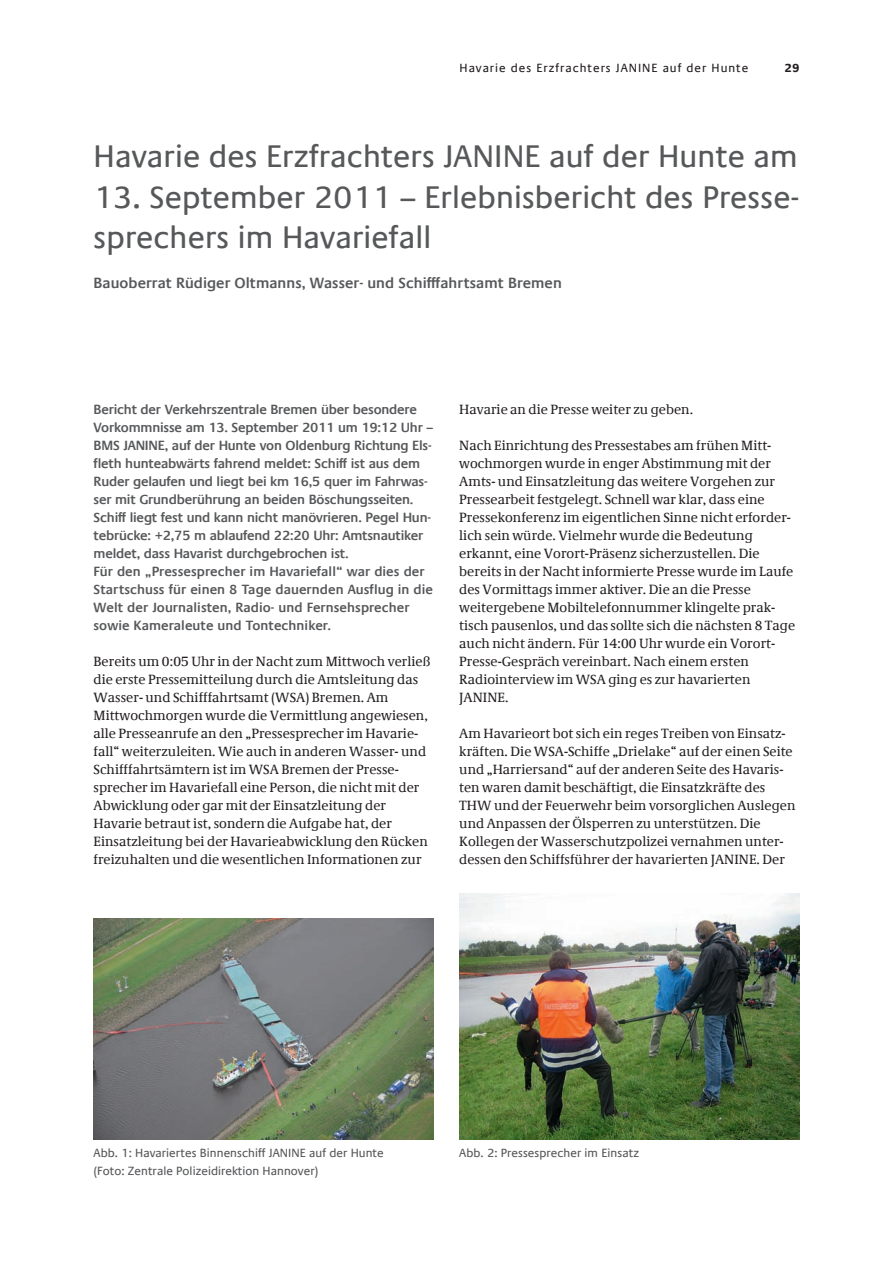
<style>
.page{position:relative;width:893px;height:1263px;background:#fff}
.page>*{position:absolute;margin:0;border:0;box-sizing:border-box;transform-origin:0 0}
.Headline_Innenseiten{font:31.5px/40.5px "Praxis Com";letter-spacing:.005em;color:#57585a}
.Zwischenüberschrift{font:600 15px "Praxis Com";letter-spacing:.005em;color:#57585a}
.Fließtext{font:13.5px/18px "Demos Com";letter-spacing:.005em;color:#231f20}
.Vorspann__Introtext{font:600 13.5px/18px "Praxis Com";letter-spacing:-.015em;color:#57585a}
.Vorspann__Introtext-2{font:600 13.5px/18px "Praxis Com";letter-spacing:.005em;color:#57585a}
.Bildunterschrift{font:12px "Praxis Com";letter-spacing:.005em;color:#57585a}
.Kolumnentitel_rechts{font:12px "Praxis Com";letter-spacing:.08em;color:#231f20}
.Paginierung_rechts{font:700 12px "Praxis Com";color:#231f20}
</style>
<div class="page">
<img style="left:94px;top:918px;width:340px;height:222px">
<img style="left:459px;top:893px;width:340px;height:247px">
<p class="Kolumnentitel_rechts" style="left:460px;top:61px;width:290px">Havarie des Erzfrachters JANINE auf der Hunte</p>
<p class="Paginierung_rechts" style="left:784px;top:61px;width:17px">29</p>
<p class="Headline_Innenseiten" style="left:94px;top:137px;width:706px">Havarie des Erzfrachters JANINE auf der Hunte am</p>
<p class="Headline_Innenseiten" style="left:94px;top:177px;width:707px">13. September 2011 – Erlebnisbericht des Presse&shy;sprechers im Havariefall</p>
<p class="Zwischenüberschrift" style="left:94px;top:274px;width:470px">Bauoberrat Rüdiger Oltmanns, Wasser- und Schifffahrtsamt Bremen</p>
<p class="Vorspann__Introtext" style="left:94px;top:400px;width:341px">Bericht der Verkehrszentrale Bremen über besondere Vorkommnisse am 13. September 2011 um 19:12 Uhr – BMS JANINE, auf der Hunte von Oldenburg Richtung Els&shy;fleth hunteabwärts fahrend meldet: Schiff ist aus dem Ruder gelaufen und liegt bei km 16,5 quer im Fahrwas&shy;ser mit Grundberührung an beiden Böschungsseiten.<br>Schiff liegt fest und kann nicht manövrieren. Pegel Hun&shy;tebrücke: +2,75 m ablaufend 22:20 Uhr: Amtsnautiker meldet, dass Havarist durchgebrochen ist.</p>
<p class="Vorspann__Introtext-2" style="left:94px;top:562px;width:341px">Für den „Pressesprecher im Havariefall“ war dies der Startschuss für einen 8 Tage dauernden Ausflug in die Welt der Journalisten, Radio- und Fernsehsprecher sowie Kameraleute und Tontechniker.</p>
<p class="Fließtext" style="left:94px;top:653px;width:338px">Bereits um 0:05 Uhr in der Nacht zum Mittwoch verließ die erste Pressemitteilung durch die Amtsleitung das Wasser- und Schifffahrtsamt (WSA) Bremen. Am Mittwochmorgen wurde die Vermittlung angewiesen, alle Presseanrufe an den „Pressesprecher im Havarie&shy;fall“ weiterzuleiten. Wie auch in anderen Wasser- und Schifffahrtsämtern ist im WSA Bremen der Presse&shy;sprecher im Havariefall eine Person, die nicht mit der Abwicklung oder gar mit der Einsatzleitung der Havarie betraut ist, sondern die Aufgabe hat, der Einsatzleitung bei der Havarieabwicklung den Rücken freizuhalten und die wesentlichen Informationen zur</p>
<p class="Fließtext" style="left:459px;top:401px;width:235px">Havarie an die Presse weiter zu geben.</p>
<p class="Fließtext" style="left:459px;top:437px;width:337px">Nach Einrichtung des Pressestabes am frühen Mitt&shy;wochmorgen wurde in enger Abstimmung mit der Amts- und Einsatzleitung das weitere Vorgehen zur Pressearbeit festgelegt. Schnell war klar, dass eine Pressekonferenz im eigentlichen Sinne nicht erforder&shy;lich sein würde. Vielmehr wurde die Bedeutung erkannt, eine Vorort-Präsenz sicherzustellen. Die bereits in der Nacht informierte Presse wurde im Laufe des Vormittags immer aktiver. Die an die Presse weitergebene Mobiltelefonnummer klingelte prak&shy;tisch pausenlos, und das sollte sich die nächsten 8 Tage auch nicht ändern. Für 14:00 Uhr wurde ein Vorort-Presse-Gespräch vereinbart. Nach einem ersten Radiointerview im WSA ging es zur havarierten JANINE.</p>
<p class="Fließtext" style="left:459px;top:725px;width:338px">Am Havarieort bot sich ein reges Treiben von Einsatz&shy;kräften. Die WSA-Schiffe „Drielake“ auf der einen Seite und „Harriersand“ auf der anderen Seite des Havaris&shy;ten waren damit beschäftigt, die Einsatzkräfte des THW und der Feuerwehr beim vorsorglichen Auslegen und Anpassen der Ölsperren zu unterstützen. Die Kollegen der Wasserschutzpolizei vernahmen unter&shy;dessen den Schiffsführer der havarierten JANINE. Der</p>
<p class="Bildunterschrift" style="left:94px;top:1146px;width:292px">Abb. 1: Havariertes Binnenschiff JANINE auf der Hunte</p>
<p class="Bildunterschrift" style="left:94px;top:1164px;width:226px">(Foto: Zentrale Polizeidirektion Hannover)</p>
<p class="Bildunterschrift" style="left:459px;top:1146px;width:181px">Abb. 2: Pressesprecher im Einsatz</p>
</div>
